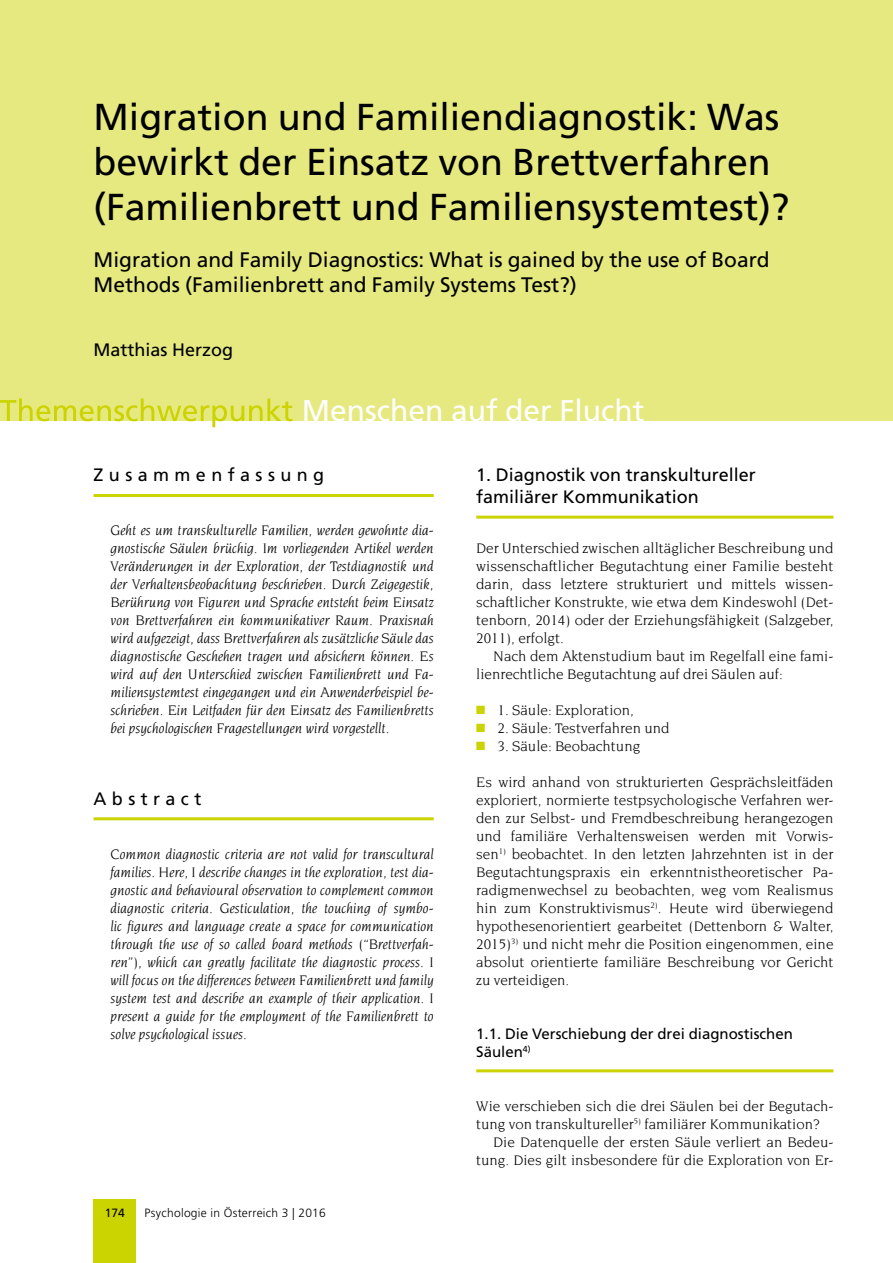
<style>
.page{position:relative;width:893px;height:1263px;background:#fff}
.page>*{position:absolute;margin:0;border:0;box-sizing:border-box;transform-origin:0 0}
.t1{font:37.5px/45px "Frutiger";color:#000}
.t2{font:30px "Frutiger";color:#fff}
.t3{font:21px/25.2px "Frutiger";color:#000}
.t4{font:18px/21.6px "Frutiger";color:#000}
.t5{font:18px "Frutiger";letter-spacing:.3em;color:#000}
.t6{font:italic 15px/18px "Novarese";color:#000;text-align:justify}
.t7{font:15px/18px "Novarese";color:#000;text-align:justify}
.t8{font:15px/18px "Frutiger";color:#000}
.t9{font:300 12px "Frutiger";letter-spacing:.025em;color:#000}
.t10{font:12px "Frutiger";color:#000}
.s1{color:#cbd300}
</style>
<div class="page">
<div style="left:0;top:0;width:893px;height:421px;background:#e5e980"></div>
<svg style="left:0;top:398px;width:292px;height:29px"></svg>
<div style="left:94px;top:1199px;width:42px;height:64px;background:#cbd300"></div>
<hr style="left:94px;top:494px;width:340px;height:3px;background:#cbd300">
<hr style="left:94px;top:817px;width:340px;height:3px;background:#cbd300">
<hr style="left:476px;top:516px;width:357px;height:3px;background:#cbd300">
<hr style="left:476px;top:1069px;width:357px;height:3px;background:#cbd300">
<h1 class="t1" style="left:94px;top:95px;width:697px">Migration und Familiendiagnostik: Was bewirkt der Einsatz von Brettverfahren (Familienbrett und Familiensystemtest)?</h1>
<h3 class="t3" style="left:94px;top:247px;width:678px">Migration and Family Diagnostics: What is gained by the use of Board<br>Methods (Familienbrett and Family Systems Test?)</h3>
<p class="t4" style="left:94px;top:339px;width:141px">Matthias Herzog</p>
<h2 class="t2" style="left:302px;top:393px;width:344px">Menschen auf der Flucht</h2>
<p class="t5" style="left:94px;top:464px;width:232px">Zusammenfassung</p>
<p class="t6" style="left:111px;top:520px;width:325px">Geht es um transkulturelle Familien, werden gewohnte dia&shy;gnostische Säulen brüchig. Im vorliegenden Artikel werden Veränderungen in der Exploration, der Testdiagnostik und der Verhaltensbeobachtung beschrieben. Durch Zeigegestik, Berührung von Figuren und Sprache entsteht beim Einsatz von Brettverfahren ein kommunikativer Raum. Praxisnah wird aufgezeigt, dass Brettverfahren als zusätzliche Säule das diagnostische Geschehen tragen und absichern können. Es wird auf den Unterschied zwischen Familienbrett und Fa&shy;miliensystemtest eingegangen und ein Anwenderbeispiel be&shy;schrieben. Ein Leitfaden für den Einsatz des Familienbretts bei psychologischen Fragestellungen wird vorgestellt.</p>
<p class="t5" style="left:94px;top:788px;width:109px">Abstract</p>
<p class="t6" style="left:111px;top:844px;width:325px">Common diagnostic criteria are not valid for transcultural families. Here, I describe changes in the exploration, test dia&shy;gnostic and behavioural observation to complement common diagnostic criteria. Gesticulation, the touching of symbo&shy;lic figures and language create a space for communication through the use of so called board methods (“Brettverfah&shy;ren”), which can greatly facilitate the diagnostic process. I will focus on the differences between Familienbrett und family system test and describe an example of their application. I present a guide for the employment of the Familienbrett to solve psychological issues.</p>
<p class="t10" style="left:105px;top:1205px;width:22px">174</p>
<p class="t9" style="left:145px;top:1206px;width:183px">Psychologie in Österreich 3 | 2016</p>
<p class="t4" style="left:476px;top:464px;width:281px">1. Diagnostik von transkultureller familiärer Kommunikation</p>
<p class="t7" style="left:476px;top:538px;width:359px">Der Unterschied zwischen alltäglicher Beschreibung und wissenschaftlicher Begutachtung einer Familie besteht darin, dass letztere strukturiert und mittels wissen&shy;schaftlicher Konstrukte, wie etwa dem Kindeswohl (Det&shy;tenborn, 2014) oder der Erziehungsfähigkeit (Salzgeber, 2011), erfolgt.</p>
<p class="t7" style="left:476px;top:646px;width:359px;text-indent:17px">Nach dem Aktenstudium baut im Regelfall eine fami&shy;lienrechtliche Begutachtung auf drei Säulen auf:</p>
<p class="t7" style="left:476px;top:700px;width:159px"><span class="s1">■</span> 1. Säule: Exploration,</p>
<p class="t7" style="left:476px;top:718px;width:195px"><span class="s1">■</span> 2. Säule: Testverfahren und</p>
<p class="t7" style="left:476px;top:736px;width:165px"><span class="s1">■</span> 3. Säule: Beobachtung</p>
<p class="t7" style="left:476px;top:772px;width:359px">Es wird anhand von strukturierten Gesprächsleitfäden exploriert, normierte testpsychologische Verfahren wer&shy;den zur Selbst- und Fremdbeschreibung herangezogen und familiäre Verhaltensweisen werden mit Vorwis&shy;sen<sup>1)</sup> beobachtet. In den letzten Jahrzehnten ist in der Begutachtungspraxis ein erkenntnistheoretischer Pa&shy;radigmenwechsel zu beobachten, weg vom Realismus hin zum Konstruktivismus<sup>2)</sup>. Heute wird überwiegend hypothesenorientiert gearbeitet (Dettenborn &amp; Walter, 2015)<sup>3)</sup> und nicht mehr die Position eingenommen, eine absolut orientierte familiäre Beschreibung vor Gericht zu verteidigen.</p>
<p class="t8" style="left:476px;top:1024px;width:318px">1.1. Die Verschiebung der drei diagnostischen<br>Säulen<sup>4)</sup></p>
<p class="t7" style="left:476px;top:1096px;width:359px">Wie verschieben sich die drei Säulen bei der Begutach-</p>
<p class="t7" style="left:476px;top:1114px;width:345px">tung von transkultureller<sup>5)</sup> familiärer Kommunikation?</p>
<p class="t7" style="left:493px;top:1132px;width:342px">Die Datenquelle der ersten Säule verliert an Bedeu-</p>
<p class="t7" style="left:476px;top:1150px;width:359px">tung. Dies gilt insbesondere für die Exploration von Er-</p>
</div>
